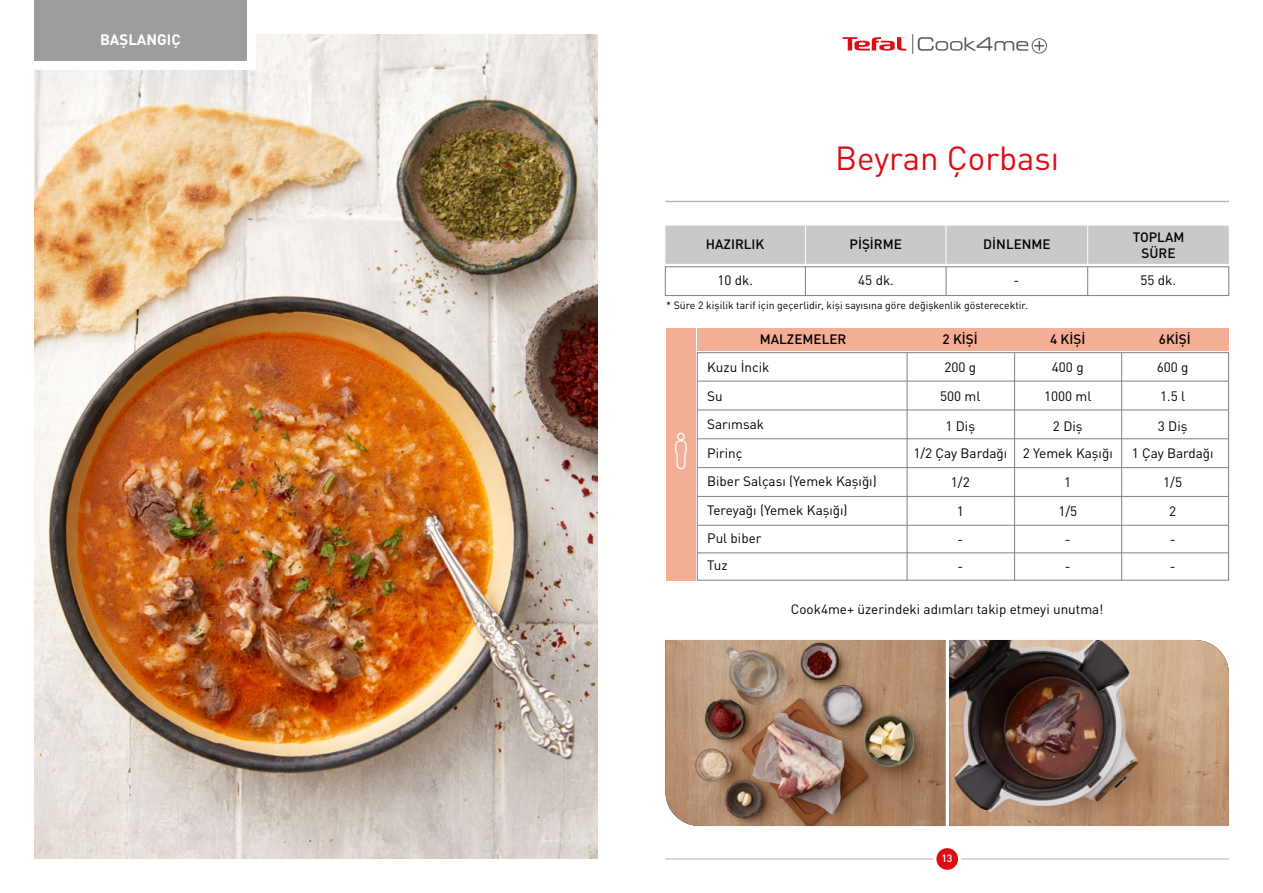
<style>
.page{position:relative;width:1263px;height:893px;background:#fff}
.page>*{position:absolute;margin:0;border:0;box-sizing:border-box;transform-origin:0 0}
.t1{font:33px "DIN Pro";color:#dc0d15}
.t2{font:700 15px "DIN Pro";color:#fff}
.t3{font:13.5px/28.8px "DIN Pro";color:#000;text-align:center}
.t4{font:500 13.5px/16.2px "DIN Pro";color:#000;text-align:center}
.t5{font:10.5px "DIN Pro";color:#000}
.t6{font:500 10.5px "DIN Pro";color:#fff}
</style>
<div class="page">
<hr style="left:665px;top:859px;width:564px;height:1px;background:#b3b2b2">
<div style="left:935px;top:847px;width:24px;height:24px;background:#dc0d15;border-radius:50%"></div>
<div style="left:933px;top:845px;width:28px;height:28px;border:3px solid #fff;border-radius:50%"></div>
<div style="left:697px;top:352px;width:532px;height:229px;border:1px solid #7a8288"></div>
<img style="left:34px;top:34px;width:563px;height:825px">
<div style="left:34px;top:0;width:221px;height:69px;background:#fff"></div>
<div style="left:34px;top:0;width:213px;height:61px;background:#9d9d9c"></div>
<svg style="left:843px;top:37px;width:63px;height:14px"></svg>
<svg style="left:1034px;top:41px;width:10px;height:10px"></svg>
<div style="left:1032px;top:38px;width:15px;height:15px;border:1px solid #655e5e;border-radius:50%"></div>
<svg style="left:912px;top:34px;width:116px;height:20px"></svg>
<img style="left:665px;top:640px;width:280px;height:186px">
<img style="left:949px;top:640px;width:280px;height:186px">
<hr style="left:697px;top:381px;width:531px;height:1px;background:#7a8288">
<hr style="left:697px;top:410px;width:531px;height:1px;background:#7a8288">
<hr style="left:697px;top:438px;width:531px;height:1px;background:#7a8288">
<hr style="left:697px;top:467px;width:531px;height:1px;background:#7a8288">
<hr style="left:665px;top:201px;width:564px;height:1px;background:#b3b2b2">
<div style="left:907px;top:328px;width:322px;height:23px;background:#f3ae95"></div>
<div style="left:697px;top:328px;width:210px;height:23px;background:#f3ae95"></div>
<div style="left:666px;top:328px;width:30px;height:253px;background:#f3ae95"></div>
<div style="left:665px;top:226px;width:564px;height:38px;background:#c9c9cc"></div>
<div style="left:665px;top:266px;width:564px;height:30px;border:1px solid #7a8288"></div>
<hr style="left:805px;top:226px;width:1px;height:38px;background:#fff">
<hr style="left:946px;top:226px;width:1px;height:38px;background:#fff">
<hr style="left:1087px;top:226px;width:1px;height:38px;background:#fff">
<svg style="left:805px;top:267px;width:1px;height:29px"></svg>
<svg style="left:946px;top:267px;width:1px;height:29px"></svg>
<svg style="left:1087px;top:267px;width:1px;height:29px"></svg>
<svg style="left:675px;top:432px;width:12px;height:38px"></svg>
<hr style="left:907px;top:353px;width:1px;height:228px;background:#7a8288">
<hr style="left:1014px;top:353px;width:1px;height:228px;background:#7a8288">
<hr style="left:1121px;top:353px;width:1px;height:228px;background:#7a8288">
<hr style="left:697px;top:496px;width:531px;height:1px;background:#7a8288">
<hr style="left:697px;top:552px;width:531px;height:1px;background:#7a8288">
<hr style="left:697px;top:525px;width:531px;height:1px;background:#7a8288">
<p class="t2" style="left:100px;top:27px;width:82px">BAŞLANGIÇ</p>
<p class="t4" style="left:706px;top:235px;width:60px">HAZIRLIK</p>
<p class="t3" style="left:717px;top:264px;width:37px">10 dk.</p>
<h1 class="t1" style="left:835px;top:132px;width:226px">Beyran Çorbası</h1>
<p class="t4" style="left:849px;top:235px;width:54px">PİŞİRME</p>
<p class="t3" style="left:858px;top:264px;width:37px">45 dk.</p>
<p class="t4" style="left:983px;top:234px;width:69px">DİNLENME</p>
<p class="t3" style="left:1013px;top:264px;width:7px">-</p>
<p class="t5" style="left:666px;top:297px;width:363px">* Süre 2 kişilik tarif için geçerlidir, kişi sayısına göre değişkenlik gösterecektir.</p>
<p class="t4" style="left:1133px;top:227px;width:53px">TOPLAM<br>SÜRE</p>
<p class="t3" style="left:1140px;top:264px;width:37px">55 dk.</p>
<p class="t4" style="left:760px;top:330px;width:88px">MALZEMELER</p>
<p class="t4" style="left:942px;top:330px;width:37px">2 KİŞİ</p>
<p class="t4" style="left:1050px;top:330px;width:37px">4 KİŞİ</p>
<p class="t4" style="left:1159px;top:330px;width:33px">6KİŞİ</p>
<p class="t3" style="left:707px;top:351px;width:64px">Kuzu İncik</p>
<p class="t3" style="left:940px;top:351px;width:42px;line-height:29.4px">200 g<br>500 ml<br>1 Diş</p>
<p class="t3" style="left:913px;top:438px;width:95px">1/2 Çay Bardağı<br>1/2<br>1<br>-</p>
<p class="t3" style="left:957px;top:550px;width:7px">-</p>
<p class="t3" style="left:707px;top:381px;width:171px;text-align:left">Su<br>Sarımsak<br>Pirinç<br>Biber Salçası (Yemek Kaşığı)<br>Tereyağı (Yemek Kaşığı)<br>Pul biber</p>
<p class="t3" style="left:707px;top:549px;width:22px">Tuz</p>
<p class="t3" style="left:1044px;top:351px;width:49px;line-height:29.4px">400 g<br>1000 ml<br>2 Diş</p>
<p class="t3" style="left:1023px;top:438px;width:91px">2 Yemek Kaşığı<br>1<br>1/5<br>-</p>
<p class="t3" style="left:1065px;top:550px;width:7px">-</p>
<p class="t3" style="left:791px;top:594px;width:314px">Cook4me+ üzerindeki adımları takip etmeyi unutma!</p>
<p class="t3" style="left:1157px;top:351px;width:33px;line-height:29.4px;text-align:left">600 g<br>1.5 l<br>3 Diş</p>
<p class="t3" style="left:1132px;top:438px;width:84px">1 Çay Bardağı<br>1/5<br>2<br>-</p>
<p class="t3" style="left:1170px;top:550px;width:7px">-</p>
<p class="t6" style="left:941px;top:850px;width:13px">13</p>
</div>
